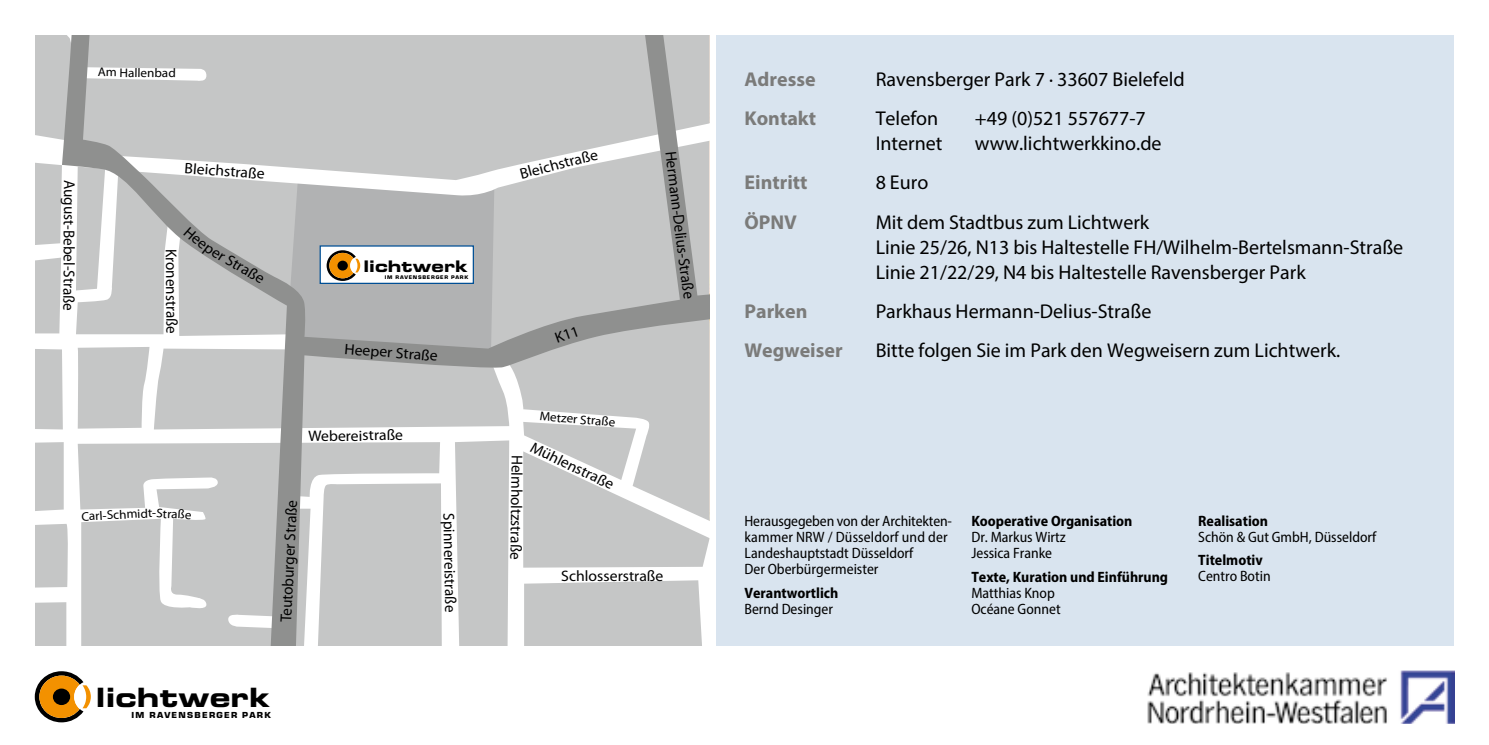
<style>
.page{position:relative;width:1489px;height:745px;background:#fff}
.page>*{position:absolute;margin:0;border:0;box-sizing:border-box;transform-origin:0 0}
.t1{font:26.5px "Eurostile Bold Extended Two";letter-spacing:.005em;color:#000;scale:1.05 1}
.t2{font:20px/25px "Myriad Pro";color:#000}
.t3{font:700 20px "Myriad Pro";color:#7b7b7a}
.t4{font:16px "Eurostile Bold Extended Two";letter-spacing:.005em;color:#000;scale:1.05 1}
.t5{font:15.75px "Myriad Pro";letter-spacing:-.005em;color:#000;scale:.96 1}
.t6{font:15.25px "Myriad Pro";letter-spacing:-.005em;color:#000;scale:1.04 1}
.t7{font:15.25px "Myriad Pro";letter-spacing:-.005em;color:#000}
.t8{font:semi-condensed 15px/16.2px "Myriad Pro";color:#000}
.t9{font:700 semi-condensed 15px "Myriad Pro";color:#000}
.t10{font:12.75px "Myriad Pro";color:#000;scale:1.04 1}
.t11{font:12.5px "Myriad Pro";color:#000;scale:1.04 1}
.t12{font:700 8px "Eurostile";letter-spacing:.15em;color:#000;scale:1.05 1}
.t13{font:700 4.75px "Eurostile";letter-spacing:.15em;color:#000;scale:1.05 1}
</style>
<div class="page">
<div style="left:716px;top:35px;width:737px;height:610px;background:#d9e4ef"></div>
<img style="left:1147px;top:672px;width:240px;height:51px">
<img style="left:1400px;top:670px;width:54px;height:53px">
<svg style="left:35px;top:35px;width:27px;height:47px"></svg>
<svg style="left:35px;top:162px;width:27px;height:483px;fill:#c5c6c6"></svg>
<svg style="left:62px;top:35px;width:647px;height:610px;fill:#c5c6c6"></svg>
<svg style="left:290px;top:174px;width:204px;height:186px"></svg>
<svg style="left:35px;top:671px;width:56px;height:51px"></svg>
<svg style="left:183px;top:226px;width:57px;height:43px"></svg>
<svg style="left:138px;top:508px;width:25px;height:9px"></svg>
<svg style="left:185px;top:512px;width:6px;height:7px"></svg>
<svg style="left:558px;top:150px;width:40px;height:19px"></svg>
<svg style="left:555px;top:326px;width:22px;height:16px"></svg>
<p class="t11" style="left:98px;top:64px;width:76px;rotate:1deg">Am Hallenbad</p>
<p class="t5" style="left:79px;top:180px;width:138px;rotate:90deg">August-Bebel-Straße</p>
<p class="t6" style="left:185px;top:158px;width:79px;rotate:4deg">Bleichstraße</p>
<p class="t5" style="left:181px;top:249px;width:90px;rotate:90deg">Kronenstraße</p>
<p class="t7" style="left:243px;top:256px;width:30px;rotate:29deg">raße</p>
<p class="t4" style="left:363px;top:254px;width:101px">lichtwerk</p>
<p class="t13" style="left:384px;top:273px;width:81px">IM RAVENSBERGER PARK</p>
<p class="t6" style="left:345px;top:339px;width:91px;rotate:4deg">Heeper Straße</p>
<p class="t11" style="left:81px;top:508px;width:55px;rotate:-3deg">Carl-Schm</p>
<p class="t11" style="left:163px;top:505px;width:23px;rotate:3deg">traß</p>
<p class="t6" style="left:308px;top:426px;width:93px;rotate:-1deg">Webereistraße</p>
<p class="t5" style="left:276px;top:621px;width:129px;rotate:-87deg">Teutoburger Straße</p>
<h1 class="t1" style="left:96px;top:678px;width:168px">lichtwerk</h1>
<p class="t12" style="left:131px;top:710px;width:134px">IM RAVENSBERGER PARK</p>
<p class="t5" style="left:458px;top:512px;width:105px;rotate:89deg">Spinnereistraße</p>
<p class="t7" style="left:518px;top:164px;width:41px;rotate:-14deg">Bleich</p>
<p class="t10" style="left:540px;top:407px;width:74px;rotate:5deg">Metzer Straße</p>
<p class="t7" style="left:535px;top:437px;width:92px;rotate:26deg">Mühlenstraße</p>
<p class="t5" style="left:527px;top:454px;width:111px;rotate:91deg">He ml holtzstraße</p>
<p class="t5" style="left:680px;top:150px;width:103px;rotate:83deg">Hermann-Deliu</p>
<p class="t5" style="left:692px;top:246px;width:55px;rotate:82deg">s-Straße</p>
<p class="t6" style="left:561px;top:566px;width:100px">Schlosserstraße</p>
<p class="t3" style="left:744px;top:66px;width:73px">Adresse</p>
<p class="t2" style="left:875px;top:66px;width:310px">Ravensberger Park 7 ∙ 33607 Bielefeld</p>
<p class="t3" style="left:744px;top:105px;width:73px">Kontakt</p>
<p class="t2" style="left:875px;top:106px;width:64px">Telefon</p>
<p class="t2" style="left:974px;top:106px;width:172px">+49 (0)521 557677-7</p>
<p class="t2" style="left:875px;top:131px;width:68px">Internet</p>
<p class="t2" style="left:974px;top:131px;width:188px">www.lichtwerkkino.de</p>
<p class="t3" style="left:744px;top:169px;width:64px">Eintritt</p>
<p class="t2" style="left:875px;top:170px;width:54px">8 Euro</p>
<p class="t3" style="left:744px;top:209px;width:54px">ÖPNV</p>
<p class="t2" style="left:875px;top:209px;width:529px">Mit dem Stadtbus zum Lichtwerk<br>Linie 25/26, N13 bis Haltestelle FH/Wilhelm-Bertelsmann-Straße<br>Linie 21/22/29, N4 bis Haltestelle Ravensberger Park</p>
<p class="t3" style="left:744px;top:298px;width:64px">Parken</p>
<p class="t2" style="left:875px;top:298px;width:277px">Parkhaus Hermann-Delius-Straße</p>
<p class="t3" style="left:744px;top:337px;width:100px">Wegweiser</p>
<p class="t2" style="left:875px;top:337px;width:466px">Bitte folgen Sie im Park den Wegweisern zum Lichtwerk.</p>
<p class="t8" style="left:744px;top:512px;width:209px">Herausgegeben von der Architekten&shy;kammer NRW / Düsseldorf und der<br>Landeshauptstadt Düsseldorf<br>Der Oberbürgermeister</p>
<p class="t9" style="left:744px;top:582px;width:95px">Verantwortlich</p>
<p class="t8" style="left:744px;top:600px;width:90px">Bernd Desinger</p>
<p class="t9" style="left:971px;top:510px;width:163px">Kooperative Organisation</p>
<p class="t8" style="left:971px;top:528px;width:96px">Dr. Markus Wirtz<br>Jessica Franke</p>
<p class="t9" style="left:971px;top:566px;width:198px">Texte, Kuration und Einführung</p>
<p class="t8" style="left:971px;top:584px;width:91px">Matthias Knop<br>Océane Gonnet</p>
<p class="t9" style="left:1198px;top:510px;width:71px">Realisation</p>
<p class="t8" style="left:1198px;top:528px;width:179px">Schön &amp; Gut GmbH, Düsseldorf</p>
<p class="t9" style="left:1198px;top:550px;width:66px">Titelmotiv</p>
<p class="t8" style="left:1198px;top:567px;width:74px">Centro Botin</p>
</div>
